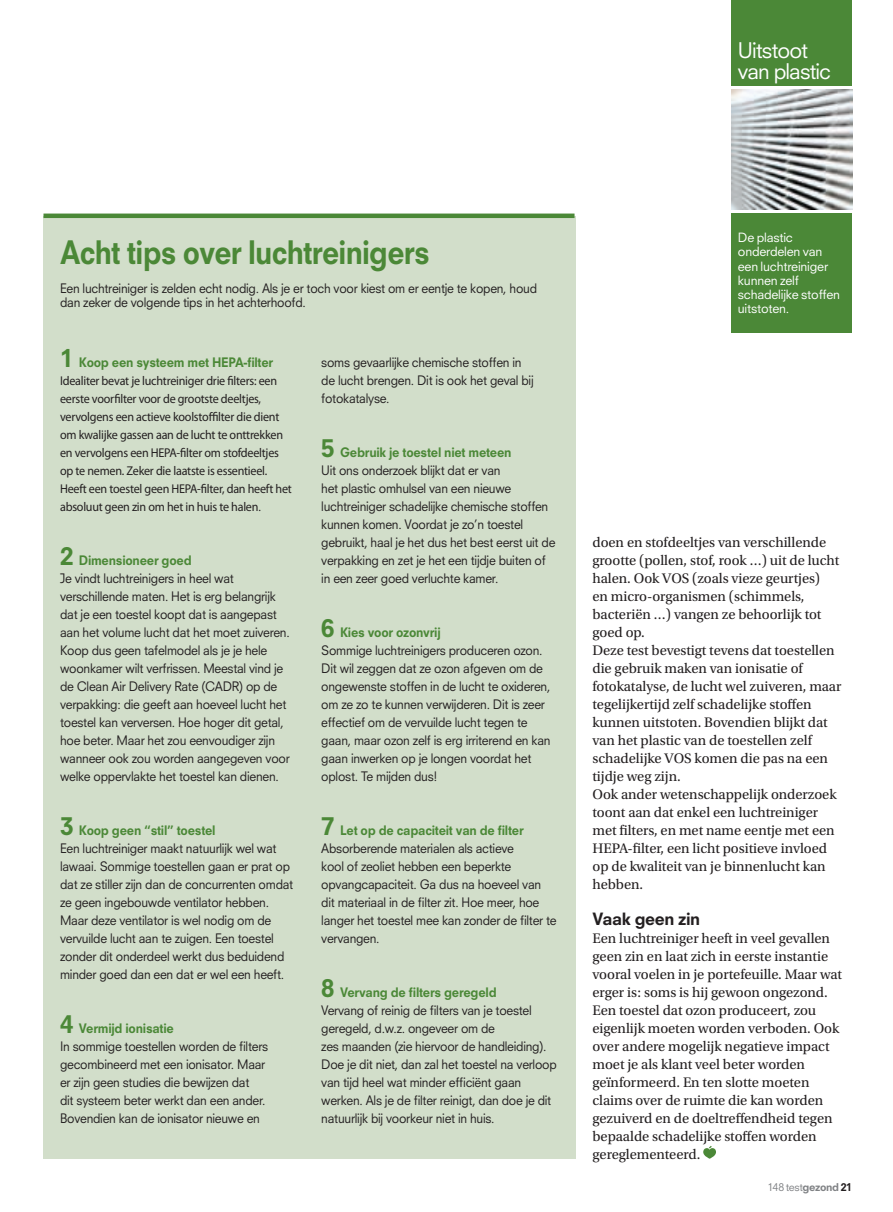
<style>
.page{position:relative;width:893px;height:1212px;background:#fff}
.page>*{position:absolute;margin:0;border:0;box-sizing:border-box;transform-origin:0 0}
.HOW_Head{font:800 31.5px "Neuzeit SLT Std";letter-spacing:-.03em;color:#4b8837;scale:.9 1}
.NAV_Tab{font:21px/21px "Neuzeit SLT Std";letter-spacing:-.045em;color:#fff}
.ART_Body{font:800 16.5px "Neuzeit SLT Std";letter-spacing:-.025em;color:#231f20}
.ART_Body-2{font:14.55px/18px "Utopia Std";letter-spacing:-.005em;color:#231f20}
.GRA_Numbers_01{font:12.75px/18px "Neuzeit SLT Std";letter-spacing:-.02em;color:#231f20;scale:.95 1}
.GRA_Numbers_01-2{font:12.75px/18px "Myriad Pro";letter-spacing:-.02em;color:#231f20;scale:.95 1}
.GRA_Body_02{font:12.75px/14.2px "Neuzeit SLT Std";letter-spacing:-.02em;color:#231f20;scale:.95 1}
.NAV_Body{font:12.45px/14.2px "Neuzeit SLT Std";letter-spacing:-.015em;color:#fff}
.t1{font:10.5px "Neuzeit SLT Std";letter-spacing:-.025em;color:#808285}
.s1{font-family:"Neuzeit SLT Std";font-weight:800;font-size:24px;color:#4b8837}
.s2{font-family:"Neuzeit SLT Std";font-weight:800;color:#4b8837}
.s3{font-family:"Neuzeit SLT Std"}
.s4{font-weight:800;font-size:24px;color:#4b8837}
.s5{font-weight:800;color:#4b8837}
.s6{font-weight:800}
.s7{font-weight:800;color:#231f20}
</style>
<div class="page">
<div style="left:731px;top:0;width:121px;height:85px;background:#4b8837"></div>
<img style="left:731px;top:90px;width:121px;height:119px">
<div style="left:731px;top:214px;width:121px;height:119px;background:#4b8837"></div>
<svg style="left:703px;top:1146px;width:13px;height:13px"></svg>
<div style="left:43px;top:216px;width:532px;height:943px;background:#d2deca"></div>
<hr style="left:43px;top:214px;width:531px;height:4px;background:#4b8837">
<p class="NAV_Tab" style="left:738px;top:40px;width:95px">Uitstoot van plastic</p>
<p class="HOW_Head" style="left:60px;top:233px;width:412px">Acht tips over luchtreinigers</p>
<p class="GRA_Body_02" style="left:60px;top:281px;width:504px">Een luchtreiniger is zelden echt nodig. Als je er toch voor kiest om er eentje te kopen, houd dan zeker de volgende tips in het achterhoofd.</p>
<p class="GRA_Numbers_01-2" style="left:60px;top:353px;width:245px"><span class="s1">1</span> <span class="s2">Koop een systeem met HEPA-filter </span>Idealiter bevat je luchtreiniger drie filters: een eerste voorfilter voor de grootste deeltjes, vervolgens een actieve koolstoffilter die dient om kwalijke gassen aan de lucht te onttrekken en vervolgens een HEPA-filter om stofdeeltjes op te nemen. Zeker die laatste is essentieel.<br>Heeft een toestel geen HEPA-filter, dan heeft het absoluut geen zin om het in huis te halen<span class="s3">.</span></p>
<p class="GRA_Numbers_01" style="left:60px;top:551px;width:243px"><span class="s4">2</span> <span class="s5">Dimensioneer goed<br></span>Je vindt luchtreinigers in heel wat verschillende maten. Het is erg belangrijk dat je een toestel koopt dat is aangepast aan het volume lucht dat het moet zuiveren.<br>Koop dus geen tafelmodel als je je hele woonkamer wilt verfrissen. Meestal vind je de Clean Air Delivery Rate (CADR) op de verpakking: die geeft aan hoeveel lucht het toestel kan verversen. Hoe hoger dit getal, hoe beter. Maar het zou eenvoudiger zijn wanneer ook zou worden aangegeven voor welke oppervlakte het toestel kan dienen.</p>
<p class="GRA_Numbers_01" style="left:60px;top:821px;width:247px"><span class="s4">3</span> <span class="s5">Koop geen “stil” toestel<br></span>Een luchtreiniger maakt natuurlijk wel wat lawaai. Sommige toestellen gaan er prat op dat ze stiller zijn dan de concurrenten omdat ze geen ingebouwde ventilator hebben.<br>Maar deze ventilator is wel nodig om de vervuilde lucht aan te zuigen. Een toestel zonder dit onderdeel werkt dus beduidend minder goed dan een dat er wel een heeft.</p>
<p class="GRA_Numbers_01" style="left:60px;top:1019px;width:221px"><span class="s4">4</span> <span class="s5">Vermijd ionisatie<br></span>In sommige toestellen worden de filters gecombineerd met een ionisator. Maar er zijn geen studies die bewijzen dat<br>dit systeem beter werkt dan een ander.<br>Bovendien kan de ionisator nieuwe en</p>
<p class="GRA_Numbers_01" style="left:321px;top:353px;width:225px">soms gevaarlijke chemische stoffen in de lucht brengen. Dit is ook het geval bij fotokatalyse.</p>
<p class="GRA_Numbers_01" style="left:321px;top:443px;width:248px"><span class="s4">5</span> <span class="s5">Gebruik je toestel niet meteen<br></span>Uit ons onderzoek blijkt dat er van<br>het plastic omhulsel van een nieuwe luchtreiniger schadelijke chemische stoffen kunnen komen. Voordat je zo’n toestel gebruikt, haal je het dus het best eerst uit de verpakking en zet je het een tijdje buiten of in een zeer goed verluchte kamer.</p>
<p class="GRA_Numbers_01" style="left:321px;top:623px;width:243px"><span class="s4">6</span> <span class="s5">Kies voor ozonvrij<br></span>Sommige luchtreinigers produceren ozon.<br>Dit wil zeggen dat ze ozon afgeven om de ongewenste stoffen in de lucht te oxideren, om ze zo te kunnen verwijderen. Dit is zeer effectief om de vervuilde lucht tegen te gaan, maar ozon zelf is erg irriterend en kan gaan inwerken op je longen voordat het oplost. Te mijden dus!</p>
<p class="GRA_Numbers_01" style="left:321px;top:821px;width:249px"><span class="s4">7</span> <span class="s5">Let op de capaciteit van de filter </span>Absorberende materialen als actieve<br>kool of zeoliet hebben een beperkte opvangcapaciteit. Ga dus na hoeveel van dit materiaal in de filter zit. Hoe meer, hoe langer het toestel mee kan zonder de filter te vervangen.</p>
<p class="GRA_Numbers_01" style="left:321px;top:983px;width:249px"><span class="s4">8</span> <span class="s5">Vervang de filters geregeld<br></span>Vervang of reinig de filters van je toestel geregeld, d.w.z. ongeveer om de<br>zes maanden (zie hiervoor de handleiding).<br>Doe je dit niet, dan zal het toestel na verloop van tijd heel wat minder efficiënt gaan werken. Als je de filter reinigt, dan doe je dit natuurlijk bij voorkeur niet in huis.</p>
<p class="NAV_Body" style="left:738px;top:230px;width:104px">De plastic onderdelen van een luchtreiniger kunnen zelf schadelijke stoffen uitstoten.</p>
<p class="ART_Body-2" style="left:592px;top:533px;width:248px">doen en stofdeeltjes van verschillende grootte (pollen, stof, rook …) uit de lucht halen. Ook VOS (zoals vieze geurtjes) en micro-organismen (schimmels, bacteriën …) vangen ze behoorlijk tot goed op.</p>
<p class="ART_Body-2" style="left:592px;top:641px;width:250px">Deze test bevestigt tevens dat toestellen die gebruik maken van ionisatie of fotokatalyse, de lucht wel zuiveren, maar tegelijkertijd zelf schadelijke stoffen kunnen uitstoten. Bovendien blijkt dat van het plastic van de toestellen zelf schadelijke VOS komen die pas na een tijdje weg zijn.</p>
<p class="ART_Body-2" style="left:592px;top:785px;width:246px">Ook ander wetenschappelijk onderzoek toont aan dat enkel een luchtreiniger met filters, en met name eentje met een HEPA-filter, een licht positieve invloed op de kwaliteit van je binnenlucht kan hebben.</p>
<p class="ART_Body" style="left:592px;top:908px;width:109px">Vaak geen zin</p>
<p class="ART_Body-2" style="left:592px;top:929px;width:251px">Een luchtreiniger heeft in veel gevallen geen zin en laat zich in eerste instantie vooral voelen in je portefeuille. Maar wat erger is: soms is hij gewoon ongezond.<br>Een toestel dat ozon produceert, zou eigenlijk moeten worden verboden. Ook over andere mogelijk negatieve impact moet je als klant veel beter worden geïnformeerd. En ten slotte moeten claims over de ruimte die kan worden gezuiverd en de doeltreffendheid tegen bepaalde schadelijke stoffen worden gereglementeerd.</p>
<p class="t1" style="left:767px;top:1180px;width:86px">148 test<span class="s6">gezond</span> <span class="s7">21</span></p>
</div>
